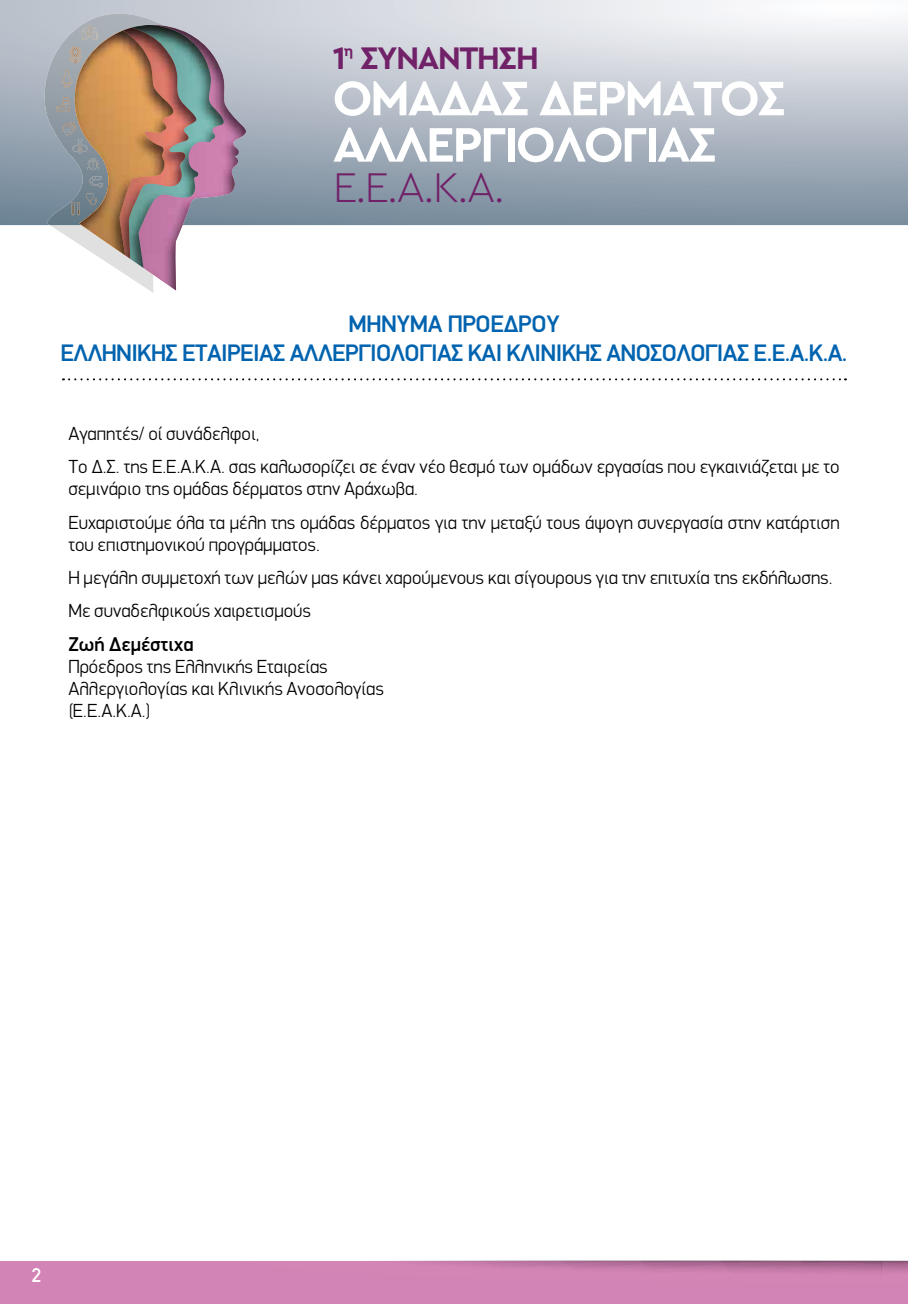
<style>
.page{position:relative;width:908px;height:1304px;background:#fff}
.page>*{position:absolute;margin:0;border:0;box-sizing:border-box;transform-origin:0 0}
.t1{font:700 50.8px/46.4px "Cera GR";letter-spacing:-.05em;color:#fff}
.t2{font:300 43.4px "Cera GR";color:#712168}
.t3{font:700 32.6px "Cera GR";letter-spacing:-.05em;color:#712168}
.t4{font:500 24px/28.8px "PF Din Display";letter-spacing:-.025em;color:#0063af;text-align:center}
.t5{font:500 20px "PF Din Display";color:#000}
.t6{font:500 20px "PF Din Text";color:#fff}
.t7{font:300 19px/33.4px "PF Din Display";color:#000}
</style>
<div class="page">
<div style="left:0;top:1261px;width:907px;height:43px;background:#d384b6"></div>
<svg style="left:0;top:0;width:907px;height:225px;background:#b5bec8"></svg>
<svg style="left:38px;top:14px;width:209px;height:279px"></svg>
<img style="left:138px;top:25px;width:95px;height:266px">
<img style="left:129px;top:25px;width:94px;height:243px">
<img style="left:119px;top:28px;width:77px;height:231px">
<img style="left:75px;top:36px;width:89px;height:219px">
<img style="left:82px;top:25px;width:15px;height:15px">
<img style="left:65px;top:129px;width:28px;height:35px">
<svg style="left:63px;top:378px;width:782px;height:2px"></svg>
<h3 class="t3" style="left:332px;top:39px;width:208px">1<sup>η</sup> ΣΥΝΑΝΤΗΣΗ</h3>
<h1 class="t1" style="left:332px;top:75px;width:454px">ΟΜΑΔΑΣ ΔΕΡΜΑΤΟΣ<br>AΛΛΕΡΓΙΟΛΟΓΙΑΣ</h1>
<h2 class="t2" style="left:332px;top:163px;width:174px">Ε.Ε.Α.Κ.Α.</h2>
<p class="t4" style="left:60px;top:309px;width:788px">MHNYMA ΠΡΟΕΔΡΟΥ<br>ΕΛΛΗΝΙΚΉΣ ΕΤΑΙΡΕΊΑΣ ΑΛΛΕΡΓΙΟΛΟΓΊΑΣ ΚΑΙ ΚΛΙΝΙΚΉΣ ΑΝΟΣΟΛΟΓΊΑΣ Ε.Ε.Α.Κ.Α.</p>
<p class="t7" style="left:68px;top:417px;width:772px">Αγαπητές/ οί συνάδελφοι,<br>Το Δ.Σ. της Ε.Ε.Α.Κ.Α. σας καλωσορίζει σε έναν νέο θεσμό των ομάδων εργασίας που εγκαινιάζεται με το</p>
<p class="t7" style="left:68px;top:472px;width:772px">σεμινάριο της ομάδας δέρματος στην Αράχωβα.<br>Ευχαριστούμε όλα τα μέλη της ομάδας δέρματος για την μεταξύ τους άψογη συνεργασία στην κατάρτιση</p>
<p class="t7" style="left:68px;top:527px;width:765px">του επιστημονικού προγράμματος.<br>Η μεγάλη συμμετοχή των μελών μας κάνει χαρούμενους και σίγουρους για την επιτυχία της εκδήλωσης.<br>Με συναδελφικούς χαιρετισμούς</p>
<p class="t5" style="left:68px;top:632px;width:127px">Ζωή Δεμέστιχα</p>
<p class="t7" style="left:68px;top:655px;width:317px;line-height:22px">Πρόεδρος της Ελληνικής Εταιρείας<br>Αλλεργιολογίας και Κλινικής Ανοσολογίας (Ε.Ε.Α.Κ.Α.)</p>
<p class="t6" style="left:32px;top:1264px;width:11px">2</p>
</div>
